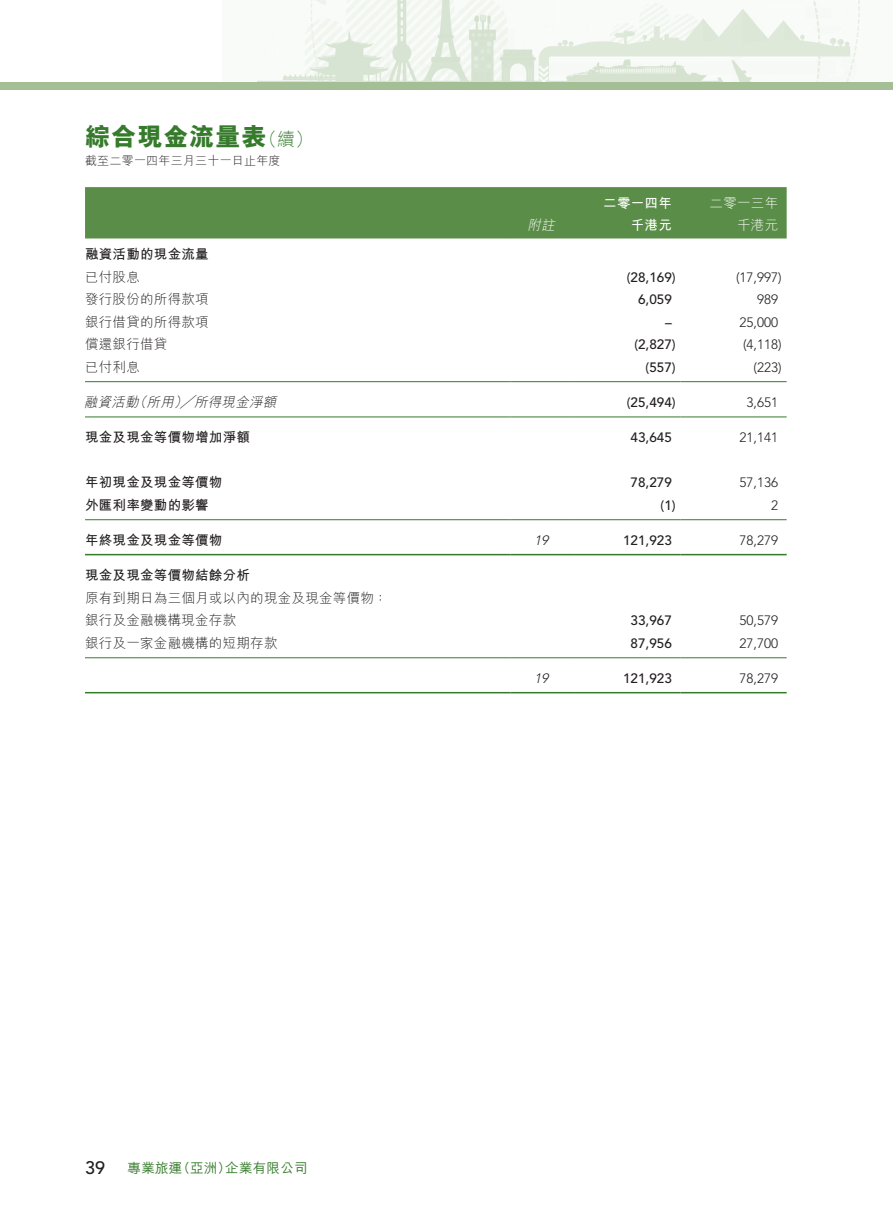
<style>
.page{position:relative;width:893px;height:1212px;background:#fff}
.page>*{position:absolute;margin:0;border:0;box-sizing:border-box;transform-origin:0 0}
.t1{font:800 25.5px "M Hei HK";letter-spacing:.02em;color:#357b2b}
.t2{font:300 18px "M Hei HK";color:#357b2b}
.t3{font:500 18px "Avenir LT Std";color:#231f20}
.t4{font:300 13.5px "M Hei HK";letter-spacing:.02em;color:#231f20}
.t5{font:500 13.5px "Avenir LT Std";color:#231f20}
.t6{font:300 13.5px "Avenir LT Std";color:#231f20}
.t7{font:700 13.5px "M Hei HK";letter-spacing:.02em;color:#231f20}
.t8{font:italic 300 13.5px "M Hei HK";color:#231f20}
.t9{font:500 13.5px "M Hei HK";letter-spacing:.02em;color:#357b2b}
.t10{font:300 13.5px "M Hei HK";letter-spacing:.02em;color:#fff}
.t11{font:700 13.5px "M Hei HK";letter-spacing:.02em;color:#fff}
.t12{font:italic 300 13.5px "Avenir LT Std";color:#231f20}
.t13{font:italic 300 13.5px "M Hei HK";color:#fff}
.t14{font:300 12px "M Hei HK";letter-spacing:.02em;color:#231f20}
</style>
<div class="page">
<img style="left:257px;top:0;width:603px;height:82px">
<div style="left:0;top:82px;width:893px;height:7px;background:#a4bf96"></div>
<div style="left:85px;top:187px;width:702px;height:51px;background:#5a8e48"></div>
<hr style="left:85px;top:381px;width:425px;height:1px;background:#357b2b">
<hr style="left:510px;top:381px;width:64px;height:1px;background:#357b2b">
<hr style="left:574px;top:381px;width:106px;height:1px;background:#357b2b">
<hr style="left:680px;top:381px;width:107px;height:1px;background:#357b2b">
<hr style="left:85px;top:417px;width:425px;height:1px;background:#357b2b">
<hr style="left:510px;top:417px;width:64px;height:1px;background:#357b2b">
<hr style="left:574px;top:417px;width:106px;height:1px;background:#357b2b">
<hr style="left:680px;top:417px;width:107px;height:1px;background:#357b2b">
<hr style="left:85px;top:519px;width:425px;height:1px;background:#357b2b">
<hr style="left:510px;top:519px;width:64px;height:1px;background:#357b2b">
<hr style="left:574px;top:519px;width:106px;height:1px;background:#357b2b">
<hr style="left:680px;top:519px;width:107px;height:1px;background:#357b2b">
<hr style="left:85px;top:554px;width:425px;height:1px;background:#357b2b">
<hr style="left:510px;top:554px;width:64px;height:1px;background:#357b2b">
<hr style="left:574px;top:554px;width:106px;height:1px;background:#357b2b">
<hr style="left:680px;top:554px;width:107px;height:1px;background:#357b2b">
<hr style="left:85px;top:657px;width:425px;height:1px;background:#357b2b">
<hr style="left:510px;top:657px;width:64px;height:1px;background:#357b2b">
<hr style="left:574px;top:657px;width:106px;height:1px;background:#357b2b">
<hr style="left:680px;top:657px;width:107px;height:1px;background:#357b2b">
<hr style="left:85px;top:692px;width:425px;height:1px;background:#357b2b">
<hr style="left:510px;top:692px;width:64px;height:1px;background:#357b2b">
<hr style="left:574px;top:692px;width:106px;height:1px;background:#357b2b">
<hr style="left:680px;top:692px;width:107px;height:1px;background:#357b2b">
<h1 class="t1" style="left:85px;top:124px;width:183px">綜合現金流量表</h1>
<h2 class="t2" style="left:259px;top:130px;width:55px">（續(</h2>
<p class="t14" style="left:85px;top:154px;width:197px">截至二零一四年三月三十一日止年度</p>
<p class="t11" style="left:603px;top:193px;width:70px">二零一四年</p>
<p class="t10" style="left:710px;top:196px;width:70px">二零一三年</p>
<p class="t13" style="left:527px;top:219px;width:32px">附註</p>
<p class="t11" style="left:631px;top:216px;width:43px">千港元</p>
<p class="t10" style="left:737px;top:219px;width:43px">千港元</p>
<p class="t7" style="left:85px;top:244px;width:125px">融資活動的現金流量</p>
<p class="t4" style="left:85px;top:270px;width:56px">已付股息</p>
<p class="t5" style="left:627px;top:269px;width:50px">)28,169(</p>
<p class="t6" style="left:736px;top:269px;width:47px">)17,997(</p>
<p class="t4" style="left:85px;top:292px;width:125px">發行股份的所得款項</p>
<p class="t5" style="left:638px;top:292px;width:35px">6,059</p>
<p class="t6" style="left:757px;top:292px;width:23px">989</p>
<p class="t4" style="left:85px;top:315px;width:125px">銀行借貸的所得款項</p>
<p class="t5" style="left:665px;top:314px;width:8px">–</p>
<p class="t6" style="left:740px;top:314px;width:40px">25,000</p>
<p class="t4" style="left:85px;top:337px;width:84px">償還銀行借貸</p>
<p class="t5" style="left:634px;top:337px;width:43px">)2,827(</p>
<p class="t6" style="left:743px;top:337px;width:40px">)4,118(</p>
<p class="t4" style="left:85px;top:360px;width:56px">已付利息</p>
<p class="t5" style="left:646px;top:359px;width:32px">)557(</p>
<p class="t6" style="left:754px;top:359px;width:30px">)223(</p>
<p class="t8" style="left:174px;top:395px;width:107px">）╱所得現金淨額</p>
<p class="t8" style="left:133px;top:395px;width:18px">（</p>
<p class="t8" style="left:84px;top:395px;width:94px">融資活動所用</p>
<p class="t5" style="left:627px;top:395px;width:50px">)25,494(</p>
<p class="t6" style="left:747px;top:394px;width:33px">3,651</p>
<p class="t7" style="left:85px;top:428px;width:166px">現金及現金等價物增加淨額</p>
<p class="t5" style="left:631px;top:430px;width:43px">43,645</p>
<p class="t6" style="left:740px;top:430px;width:40px">21,141</p>
<p class="t7" style="left:85px;top:473px;width:139px">年初現金及現金等價物</p>
<p class="t5" style="left:631px;top:475px;width:43px">78,279</p>
<p class="t6" style="left:740px;top:475px;width:40px">57,136</p>
<p class="t7" style="left:85px;top:495px;width:125px">外匯利率變動的影響</p>
<p class="t5" style="left:661px;top:497px;width:17px">(1)</p>
<p class="t6" style="left:771px;top:497px;width:9px">2</p>
<p class="t7" style="left:85px;top:530px;width:139px">年終現金及現金等價物</p>
<p class="t7" style="left:85px;top:566px;width:166px">現金及現金等價物結餘分析</p>
<p class="t4" style="left:85px;top:591px;width:304px">原有到期日為三個月或以內的現金及現金等價物：</p>
<p class="t12" style="left:534px;top:532px;width:19px">19</p>
<p class="t5" style="left:623px;top:533px;width:50px">121,923</p>
<p class="t6" style="left:740px;top:532px;width:40px">78,279</p>
<p class="t4" style="left:85px;top:613px;width:153px">銀行及金融機構現金存款</p>
<p class="t5" style="left:631px;top:613px;width:43px">33,967</p>
<p class="t6" style="left:740px;top:613px;width:40px">50,579</p>
<p class="t4" style="left:85px;top:636px;width:194px">銀行及一家金融機構的短期存款</p>
<p class="t5" style="left:631px;top:635px;width:43px">87,956</p>
<p class="t6" style="left:740px;top:635px;width:40px">27,700</p>
<p class="t12" style="left:534px;top:671px;width:19px">19</p>
<p class="t5" style="left:623px;top:671px;width:50px">121,923</p>
<p class="t6" style="left:740px;top:671px;width:40px">78,279</p>
<h2 class="t3" style="left:85px;top:1157px;width:22px">39</h2>
<p class="t9" style="left:225px;top:1158px;width:84px">企業有限公司</p>
<p class="t9" style="left:128px;top:1158px;width:56px">專業旅運</p>
<p class="t9" style="left:177px;top:1158px;width:56px">（亞洲）</p>
</div>
